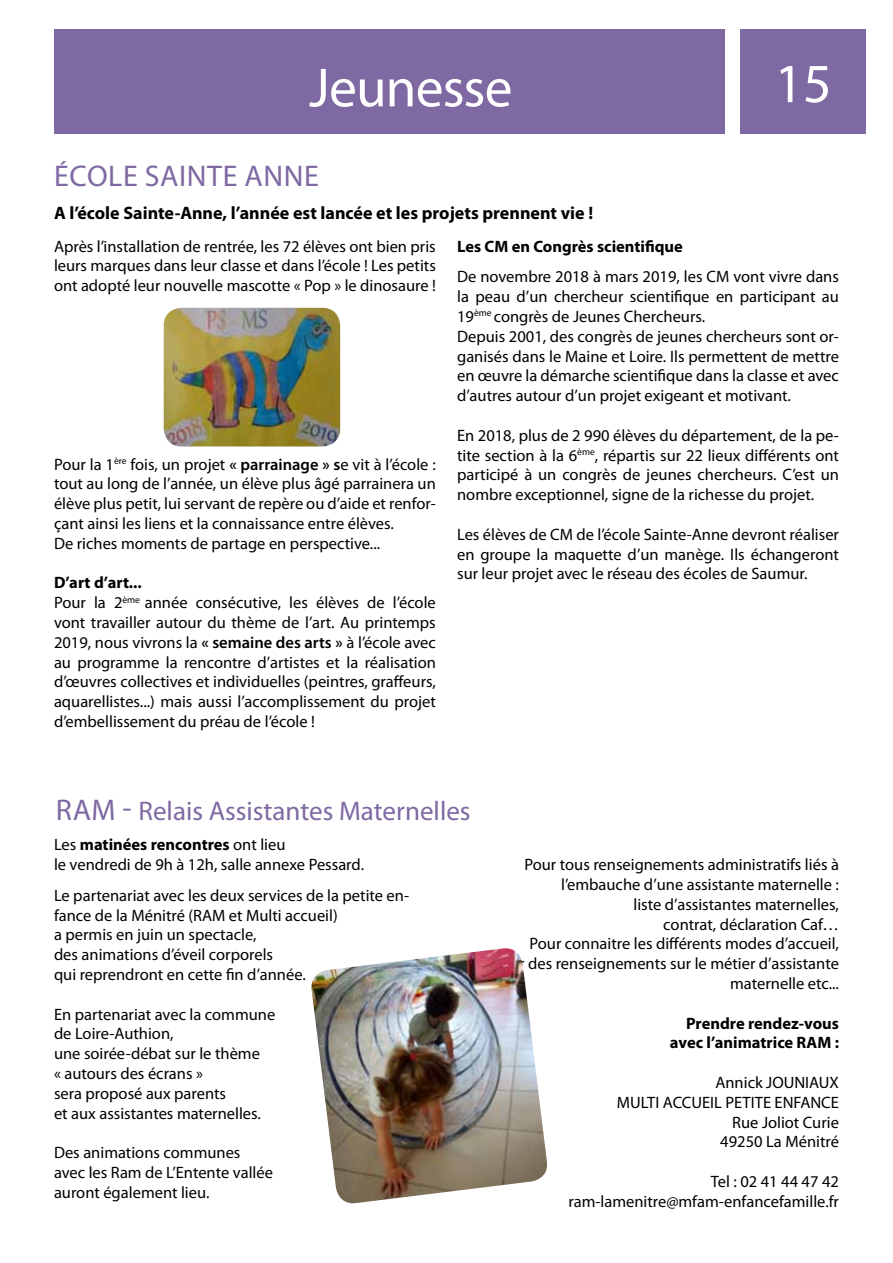
<style>
.page{position:relative;width:893px;height:1263px;background:#fff}
.page>*{position:absolute;margin:0;border:0;box-sizing:border-box;transform-origin:0 0}
.t1{font:55.5px "Myriad Pro";letter-spacing:-.015em;color:#fff}
.t2{font:30px "Myriad Pro";color:#7e69a2}
.t3{font:27px "Myriad Pro";color:#7e69a2}
.t4{font:700 18px "Myriad Pro";color:#000}
.t5{font:16.5px/19.8px "Myriad Pro";color:#000}
.t6{font:700 16.5px/19.8px "Myriad Pro";color:#000;text-align:right}
.s1{font-weight:600}
.s2{font-weight:700}
.s3{font-size:30px}
</style>
<div class="page">
<div style="left:741px;top:29px;width:125px;height:104px;background:#7e69a2"></div>
<div style="left:54px;top:29px;width:671px;height:104px;background:#7e69a2"></div>
<img style="left:164px;top:308px;width:176px;height:138px">
<img style="left:311px;top:948px;width:237px;height:256px">
<h1 class="t1" style="left:309px;top:53px;width:205px">Jeunesse</h1>
<h1 class="t1" style="left:775px;top:49px;width:58px">15</h1>
<h2 class="t2" style="left:54px;top:158px;width:18px">école</h2>
<h2 class="t2" style="left:145px;top:158px;width:32px">Sainte</h2>
<h2 class="t2" style="left:244px;top:158px;width:20px">anne</h2>
<p class="t4" style="left:54px;top:201px;width:541px">A l’école Sainte-Anne, l’année est lancée et les projets prennent vie !</p>
<p class="t5" style="left:54px;top:236px;width:383px;text-align:justify">Après l’installation de rentrée, les 72 élèves ont bien pris leurs marques dans leur classe et dans l’école ! Les petits ont adopté leur nouvelle mascotte « Pop » le dinosaure !</p>
<p class="t5" style="left:54px;top:454px;width:383px">Pour la 1<sup>ère</sup> fois, un projet <span class="s1">« parrainage » s</span>e vit à l’école : tout au long de l’année, un élève plus âgé parrainera un élève plus petit, lui servant de repère ou d’aide et renfor&shy;çant ainsi les liens et la connaissance entre élèves.<br>De riches moments de partage en perspective...</p>
<p class="t5" style="left:54px;top:573px;width:383px"><span class="s2">D’art d’art...<br></span>Pour la 2<sup>ème</sup> année consécutive, les élèves de l’école vont travailler autour du thème de l’art. Au printemps 2019, nous vivrons la <span class="s1">« semaine des arts »</span> à l’école avec au programme la rencontre d’artistes et la réalisation d’œuvres collectives et individuelles (peintres, graffeurs, aquarellistes...) mais aussi l’accomplissement du projet d’embellissement du préau de l’école !</p>
<p class="t6" style="left:457px;top:236px;width:227px">Les CM en Congrès scientifique</p>
<p class="t5" style="left:457px;top:267px;width:383px">De novembre 2018 à mars 2019, les CM vont vivre dans la peau d’un chercheur scientifique en participant au 19<sup>ème</sup> congrès de Jeunes Chercheurs.<br>Depuis 2001, des congrès de jeunes chercheurs sont or&shy;ganisés dans le Maine et Loire. Ils permettent de mettre en œuvre la démarche scientifique dans la classe et avec d’autres autour d’un projet exigeant et motivant.</p>
<p class="t5" style="left:457px;top:425px;width:383px;text-align:justify">En 2018, plus de 2 990 élèves du département, de la pe&shy;tite section à la 6<sup>ème</sup>, répartis sur 22 lieux différents ont participé à un congrès de jeunes chercheurs. C’est un nombre exceptionnel, signe de la richesse du projet.</p>
<p class="t5" style="left:457px;top:524px;width:383px;text-align:justify">Les élèves de CM de l’école Sainte-Anne devront réaliser en groupe la maquette d’un manège. Ils échangeront sur leur projet avec le réseau des écoles de Saumur.</p>
<h3 class="t3" style="left:56px;top:794px;width:416px"><span class="s3">RAM -</span> Relais Assistantes Maternelles</h3>
<p class="t5" style="left:54px;top:835px;width:312px">Les <span class="s2">matinées rencontres</span> ont lieu<br>le vendredi de 9h à 12h, salle annexe Pessard.</p>
<p class="t5" style="left:54px;top:885px;width:357px">Le partenariat avec les deux services de la petite en&shy;fance de la Ménitré (RAM et Multi accueil)<br>a permis en juin un spectacle,<br>des animations d’éveil corporels<br>qui reprendront en cette fin d’année.</p>
<p class="t5" style="left:54px;top:1004px;width:223px">En partenariat avec la commune de Loire-Authion,<br>une soirée-débat sur le thème<br>« autours des écrans »<br>sera proposé aux parents<br>et aux assistantes maternelles.</p>
<p class="t5" style="left:54px;top:1142px;width:221px">Des animations communes avec les Ram de L’Entente vallée auront également lieu.</p>
<p class="t5" style="left:474px;top:854px;width:366px;text-align:right">Pour tous renseignements administratifs liés à l’embauche d’une assistante maternelle :<br>liste d’assistantes maternelles,<br>contrat, déclaration Caf…<br>Pour connaitre les différents modes d’accueil,<br>obtenir des renseignements sur le métier d’assistante maternelle etc...</p>
<p class="t6" style="left:670px;top:1013px;width:170px">Prendre rendez-vous avec l’animatrice RAM :</p>
<p class="t5" style="left:617px;top:1072px;width:224px;text-align:right">Annick JOUNIAUX<br>MULTI ACCUEIL PETITE ENFANCE<br>Rue Joliot Curie<br>49250 La Ménitré</p>
<p class="t5" style="left:568px;top:1171px;width:272px;text-align:right">Tel : 02 41 44 47 42 ram-lamenitre@mfam-enfancefamille.fr</p>
</div>
